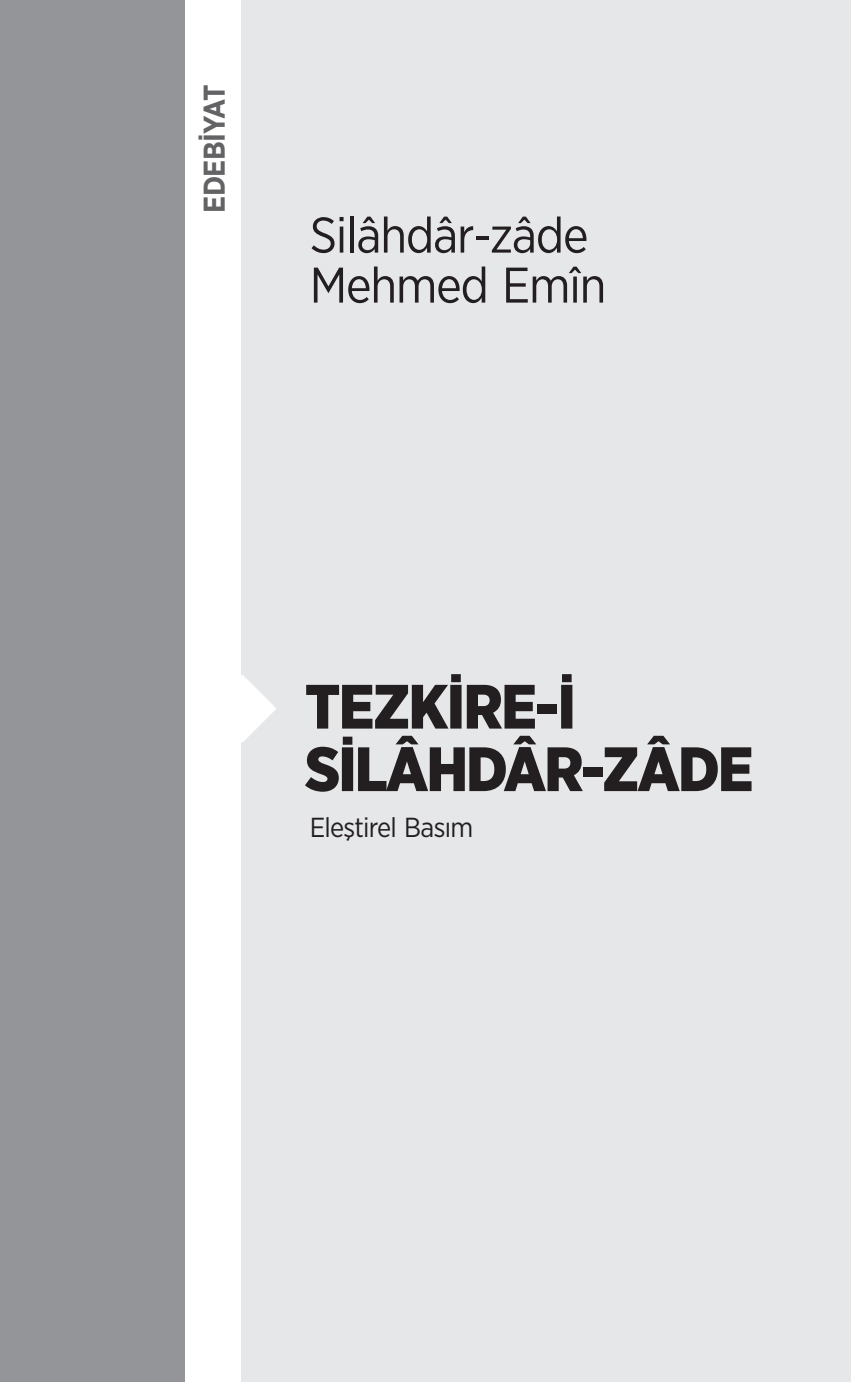
<style>
.page{position:relative;width:851px;height:1382px;background:#fff}
.page>*{position:absolute;margin:0;border:0;box-sizing:border-box;transform-origin:0 0}
.t1{font:900 62.5px/62.5px "Gotham Narrow";letter-spacing:-.03em;color:#231f20}
.t2{font:50px/50px "Gotham Narrow";letter-spacing:-.025em;color:#231f20}
.t3{font:700 30px "Gotham Narrow";letter-spacing:-.02em;color:#636366}
.t4{font:27.5px "Gotham Narrow";letter-spacing:-.025em;color:#231f20}
</style>
<div class="page">
<div style="left:0;top:0;width:184px;height:1382px;background:#939598"></div>
<div style="left:241px;top:0;width:609px;height:1382px;background:#e6e7e9"></div>
<svg style="left:241px;top:675px;width:35px;height:68px"></svg>
<p class="t3" style="left:195px;top:213px;width:129px;rotate:-90deg">EDEBİYAT</p>
<p class="t2" style="left:309px;top:209px;width:298px">Silâhdâr-zâde<br>Mehmed Emîn</p>
<p class="t1" style="left:305px;top:675px;width:450px">TEZKİRE-İ<br>SİLÂHDÂR-ZÂDE</p>
<p class="t4" style="left:309px;top:810px;width:165px">Eleştirel Basım</p>
</div>
